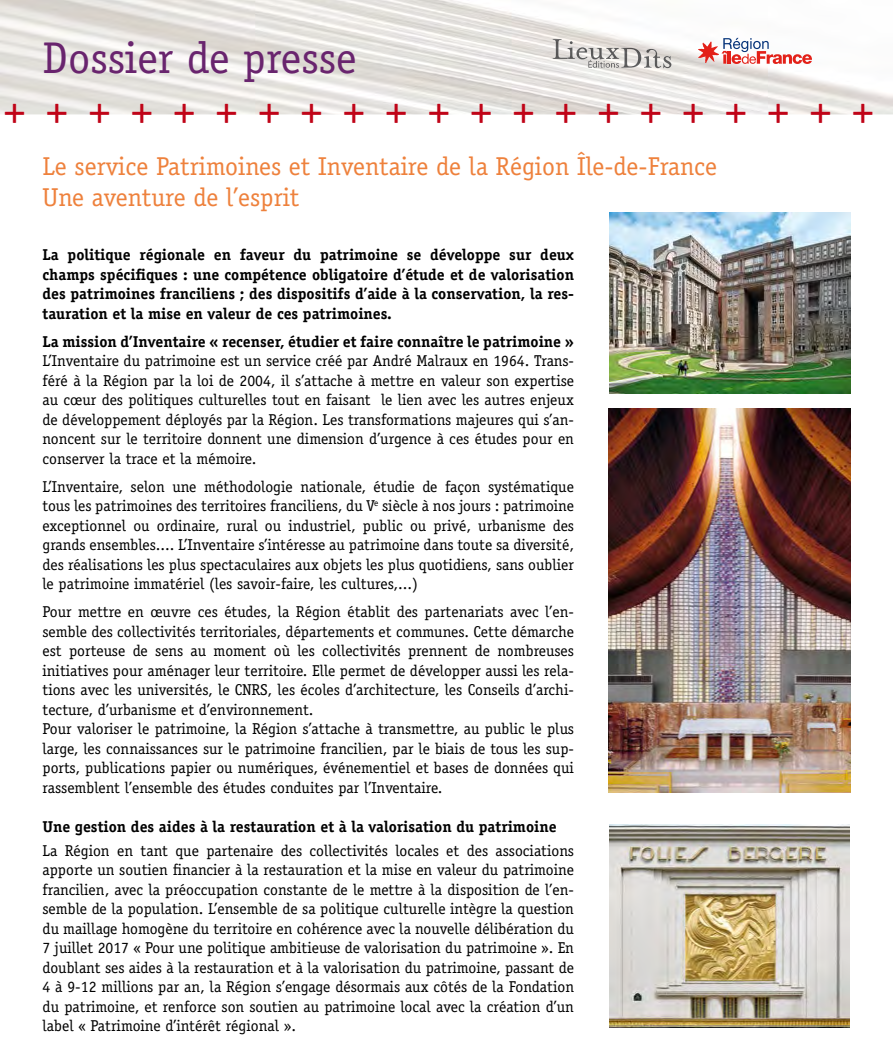
<style>
.page{position:relative;width:893px;height:1063px;background:#fff}
.page>*{position:absolute;margin:0;border:0;box-sizing:border-box;transform-origin:0 0}
.t1{font:44.55px "Officina Serif";color:#69246e}
.t2{font:42px "Officina Serif";color:#c00418}
.t3{font:25.95px/31px "Officina Serif";color:#ee813c}
.t4{font:15.75px/19.5px "Officina Serif";color:#000;text-align:justify}
.t5{font:700 15.75px/19.5px "Officina Serif";color:#000;text-align:justify}
</style>
<div class="page">
<svg style="left:698px;top:38px;width:114px;height:26px"></svg>
<img style="left:621px;top:48px;width:20px;height:20px">
<img style="left:644px;top:49px;width:17px;height:19px">
<svg style="left:663px;top:56px;width:8px;height:12px"></svg>
<img style="left:553px;top:39px;width:17px;height:20px">
<img style="left:567px;top:41px;width:8px;height:18px">
<svg style="left:576px;top:47px;width:43px;height:21px"></svg>
<img style="left:609px;top:213px;width:241px;height:181px">
<img style="left:609px;top:408px;width:241px;height:385px">
<img style="left:609px;top:825px;width:240px;height:203px">
<h1 class="t1" style="left:43px;top:31px;width:316px">Dossier de presse</h1>
<h2 class="t2" style="left:4px;top:86px;width:871px">+++++++++++++++++++++</h2>
<h3 class="t3" style="left:43px;top:150px;width:676px">Le service Patrimoines et Inventaire de la Région Île-de-France<br>Une aventure de l’esprit</h3>
<p class="t5" style="left:43px;top:245px;width:533px">La politique régionale en faveur du patrimoine se développe sur deux champs spécifiques : une compétence obligatoire d’étude et de valorisation des patrimoines franciliens ; des dispositifs d’aide à la conservation, la res&shy;tauration et la mise en valeur de ces patrimoines.</p>
<p class="t5" style="left:43px;top:332px;width:533px">La mission d’Inventaire « recenser, étudier et faire connaître le patrimoine »</p>
<p class="t4" style="left:43px;top:351px;width:533px">L’Inventaire du patrimoine est un service créé par André Malraux en 1964. Trans&shy;féré à la Région par la loi de 2004, il s’attache à mettre en valeur son expertise au cœur des politiques culturelles tout en faisant le lien avec les autres enjeux de développement déployés par la Région. Les transformations majeures qui s’an&shy;noncent sur le territoire donnent une dimension d’urgence à ces études pour en conserver la trace et la mémoire.</p>
<p class="t4" style="left:43px;top:477px;width:533px">L’Inventaire, selon une méthodologie nationale, étudie de façon systématique tous les patrimoines des territoires franciliens, du V<sup>e</sup> siècle à nos jours : patrimoine exceptionnel ou ordinaire, rural ou industriel, public ou privé, urbanisme des grands ensembles.... L’Inventaire s’intéresse au patrimoine dans toute sa diversité, des réalisations les plus spectaculaires aux objets les plus quotidiens, sans oublier le patrimoine immatériel (les savoir-faire, les cultures,...)</p>
<p class="t4" style="left:43px;top:602px;width:533px;text-align:left">Pour mettre en œuvre ces études, la Région établit des partenariats avec l’en&shy;semble des collectivités territoriales, départements et communes. Cette démarche est porteuse de sens au moment où les collectivités prennent de nombreuses initiatives pour aménager leur territoire. Elle permet de développer aussi les rela&shy;tions avec les universités, le CNRS, les écoles d’architecture, les Conseils d’archi&shy;tecture, d’urbanisme et d’environnement.<br>Pour valoriser le patrimoine, la Région s’attache à transmettre, au public le plus large, les connaissances sur le patrimoine francilien, par le biais de tous les sup&shy;ports, publications papier ou numériques, événementiel et bases de données qui rassemblent l’ensemble des études conduites par l’Inventaire.</p>
<p class="t5" style="left:43px;top:817px;width:516px">Une gestion des aides à la restauration et à la valorisation du patrimoine</p>
<p class="t4" style="left:43px;top:841px;width:533px">La Région en tant que partenaire des collectivités locales et des associations apporte un soutien financier à la restauration et la mise en valeur du patrimoine francilien, avec la préoccupation constante de le mettre à la disposition de l’en&shy;semble de la population. L’ensemble de sa politique culturelle intègre la question du maillage homogène du territoire en cohérence avec la nouvelle délibération du 7 juillet 2017 « Pour une politique ambitieuse de valorisation du patrimoine ». En doublant ses aides à la restauration et à la valorisation du patrimoine, passant de 4 à 9-12 millions par an, la Région s’engage désormais aux côtés de la Fondation du patrimoine, et renforce son soutien au patrimoine local avec la création d’un label « Patrimoine d’intérêt régional ».</p>
</div>
